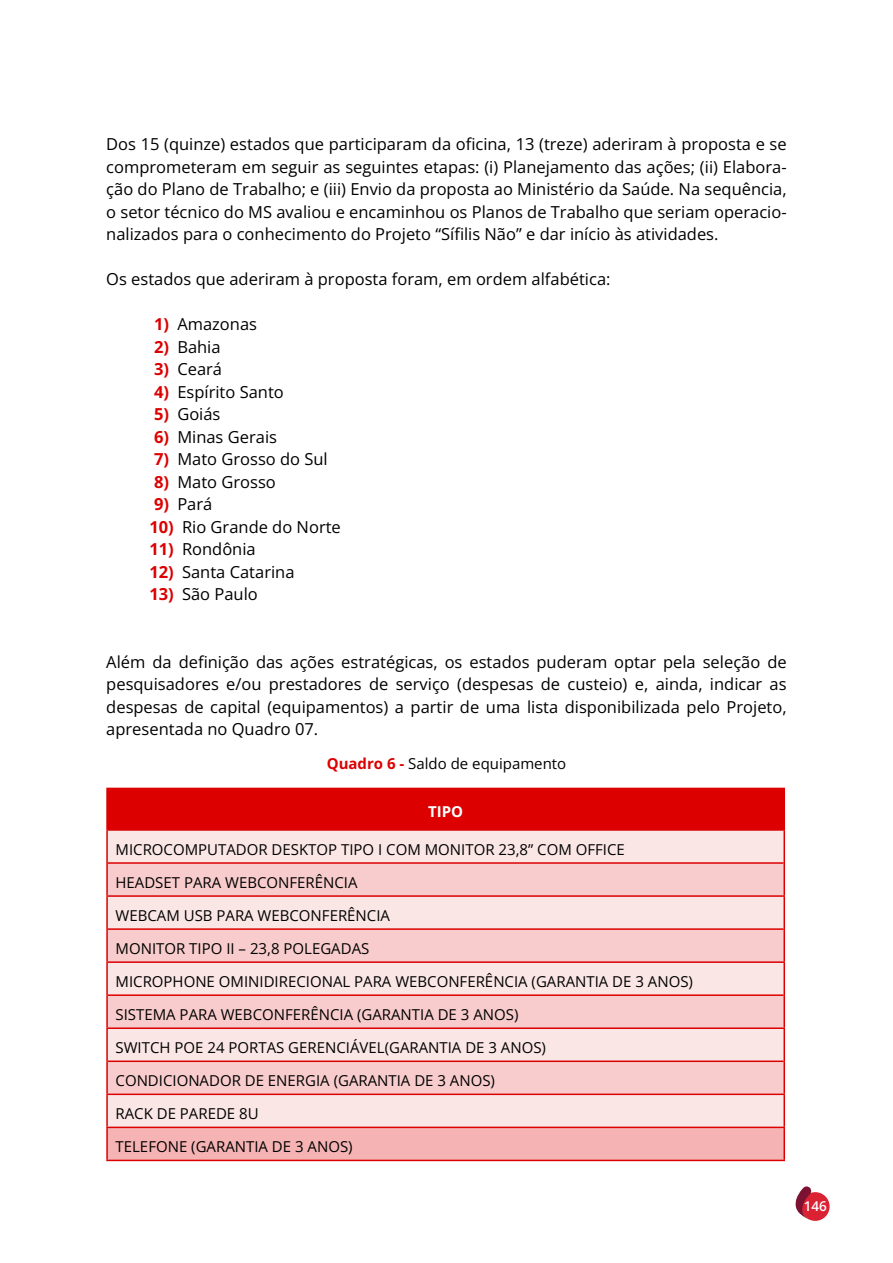
<style>
.page{position:relative;width:893px;height:1263px;background:#fff}
.page>*{position:absolute;margin:0;border:0;box-sizing:border-box;transform-origin:0 0}
.t1{font:16.5px/22.5px "Open Sans";color:#000;text-align:justify}
.t2{font:15px "Open Sans";color:#000}
.t3{font:700 15px "Open Sans";color:#fff}
.t4{font:600 13.5px "Open Sans";color:#fff}
.s1{font-weight:700;color:#dc0000}
</style>
<div class="page">
<div style="left:801px;top:1192px;width:29px;height:29px;background:#da2233;border-radius:50%"></div>
<svg style="left:795px;top:1186px;width:16px;height:33px"></svg>
<div style="left:107px;top:788px;width:677px;height:42px;background:#dc0000"></div>
<div style="left:108px;top:831px;width:675px;height:295px;background:#fbe6e6"></div>
<svg style="left:108px;top:864px;width:675px;height:229px;background:#f9d7d7"></svg>
<div style="left:107px;top:1127px;width:677px;height:33px;background:#f5b3b3"></div>
<hr style="left:106px;top:788px;width:679px;height:1px;background:#dc0000">
<hr style="left:106px;top:789px;width:2px;height:40px;background:#dc0000">
<hr style="left:783px;top:789px;width:2px;height:40px;background:#dc0000">
<hr style="left:106px;top:829px;width:679px;height:2px;background:#dc0000">
<hr style="left:106px;top:831px;width:2px;height:32px;background:#dc0000">
<hr style="left:783px;top:831px;width:2px;height:32px;background:#dc0000">
<hr style="left:106px;top:897px;width:2px;height:32px;background:#dc0000">
<hr style="left:783px;top:897px;width:2px;height:32px;background:#dc0000">
<hr style="left:106px;top:963px;width:2px;height:32px;background:#dc0000">
<hr style="left:783px;top:963px;width:2px;height:32px;background:#dc0000">
<hr style="left:106px;top:1029px;width:2px;height:32px;background:#dc0000">
<hr style="left:783px;top:1029px;width:2px;height:32px;background:#dc0000">
<hr style="left:106px;top:1095px;width:2px;height:31px;background:#dc0000">
<hr style="left:783px;top:1095px;width:2px;height:31px;background:#dc0000">
<hr style="left:108px;top:862px;width:675px;height:2px;background:#dc0000">
<hr style="left:106px;top:863px;width:2px;height:32px;background:#dc0000">
<hr style="left:783px;top:863px;width:2px;height:32px;background:#dc0000">
<hr style="left:106px;top:895px;width:679px;height:2px;background:#dc0000">
<hr style="left:108px;top:928px;width:675px;height:2px;background:#dc0000">
<hr style="left:106px;top:929px;width:2px;height:32px;background:#dc0000">
<hr style="left:783px;top:929px;width:2px;height:32px;background:#dc0000">
<hr style="left:106px;top:961px;width:679px;height:2px;background:#dc0000">
<hr style="left:108px;top:994px;width:675px;height:2px;background:#dc0000">
<hr style="left:106px;top:995px;width:2px;height:32px;background:#dc0000">
<hr style="left:783px;top:995px;width:2px;height:32px;background:#dc0000">
<hr style="left:106px;top:1027px;width:679px;height:2px;background:#dc0000">
<hr style="left:108px;top:1060px;width:675px;height:2px;background:#dc0000">
<hr style="left:106px;top:1061px;width:2px;height:32px;background:#dc0000">
<hr style="left:783px;top:1061px;width:2px;height:32px;background:#dc0000">
<hr style="left:106px;top:1093px;width:679px;height:2px;background:#dc0000">
<hr style="left:106px;top:1126px;width:679px;height:2px;background:#dc0000">
<hr style="left:106px;top:1128px;width:2px;height:32px;background:#dc0000">
<hr style="left:783px;top:1128px;width:2px;height:32px;background:#dc0000">
<hr style="left:106px;top:1160px;width:679px;height:1px;background:#dc0000">
<p class="t1" style="left:106px;top:132px;width:682px">Dos 15 (quinze) estados que participaram da oficina, 13 (treze) aderiram à proposta e se comprometeram em seguir as seguintes etapas: (i) Planejamento das ações; (ii) Elabora&shy;ção do Plano de Trabalho; e (iii) Envio da proposta ao Ministério da Saúde. Na sequência, o setor técnico do MS avaliou e encaminhou os Planos de Trabalho que seriam operacio&shy;nalizados para o conhecimento do Projeto “Sífilis Não” e dar início às atividades.</p>
<p class="t1" style="left:106px;top:267px;width:506px">Os estados que aderiram à proposta foram, em ordem alfabética:</p>
<p class="t1" style="left:154px;top:312px;width:104px"><span class="s1">1)</span> Amazonas</p>
<p class="t1" style="left:154px;top:335px;width:68px"><span class="s1">2)</span> Bahia</p>
<p class="t1" style="left:154px;top:357px;width:70px"><span class="s1">3)</span> Ceará</p>
<p class="t1" style="left:154px;top:380px;width:131px"><span class="s1">4)</span> Espírito Santo</p>
<p class="t1" style="left:154px;top:402px;width:68px"><span class="s1">5)</span> Goiás</p>
<p class="t1" style="left:154px;top:425px;width:124px"><span class="s1">6)</span> Minas Gerais</p>
<p class="t1" style="left:154px;top:447px;width:175px"><span class="s1">7)</span> Mato Grosso do Sul</p>
<p class="t1" style="left:154px;top:470px;width:123px"><span class="s1">8)</span> Mato Grosso</p>
<p class="t1" style="left:154px;top:492px;width:60px"><span class="s1">9)</span> Pará</p>
<p class="t1" style="left:149px;top:515px;width:193px"><span class="s1">10)</span> Rio Grande do Norte</p>
<p class="t1" style="left:149px;top:537px;width:108px"><span class="s1">11)</span> Rondônia</p>
<p class="t1" style="left:149px;top:560px;width:147px"><span class="s1">12)</span> Santa Catarina</p>
<p class="t1" style="left:149px;top:582px;width:110px"><span class="s1">13)</span> São Paulo</p>
<p class="t1" style="left:106px;top:650px;width:682px">Além da definição das ações estratégicas, os estados puderam optar pela seleção de pesquisadores e/ou prestadores de serviço (despesas de custeio) e, ainda, indicar as despesas de capital (equipamentos) a partir de uma lista disponibilizada pelo Projeto, apresentada no Quadro 07.</p>
<p class="t2" style="left:327px;top:753px;width:241px"><span class="s1">Quadro 6 -</span> Saldo de equipamento</p>
<p class="t3" style="left:428px;top:801px;width:37px">TIPO</p>
<p class="t2" style="left:116px;top:839px;width:511px">MICROCOMPUTADOR DESKTOP TIPO I COM MONITOR 23,8” COM OFFICE</p>
<p class="t2" style="left:116px;top:872px;width:244px">HEADSET PARA WEBCONFERÊNCIA</p>
<p class="t2" style="left:116px;top:905px;width:276px">WEBCAM USB PARA WEBCONFERÊNCIA</p>
<p class="t2" style="left:116px;top:938px;width:255px">MONITOR TIPO II – 23,8 POLEGADAS</p>
<p class="t2" style="left:116px;top:971px;width:579px">MICROPHONE OMINIDIRECIONAL PARA WEBCONFERÊNCIA (GARANTIA DE 3 ANOS)</p>
<p class="t2" style="left:116px;top:1004px;width:404px">SISTEMA PARA WEBCONFERÊNCIA (GARANTIA DE 3 ANOS)</p>
<p class="t2" style="left:116px;top:1037px;width:432px">SWITCH POE 24 PORTAS GERENCIÁVEL(GARANTIA DE 3 ANOS)</p>
<p class="t2" style="left:116px;top:1070px;width:381px">CONDICIONADOR DE ENERGIA (GARANTIA DE 3 ANOS)</p>
<p class="t2" style="left:116px;top:1103px;width:145px">RACK DE PAREDE 8U</p>
<p class="t2" style="left:116px;top:1136px;width:239px">TELEFONE (GARANTIA DE 3 ANOS)</p>
<p class="t4" style="left:804px;top:1197px;width:25px">146</p>
</div>
